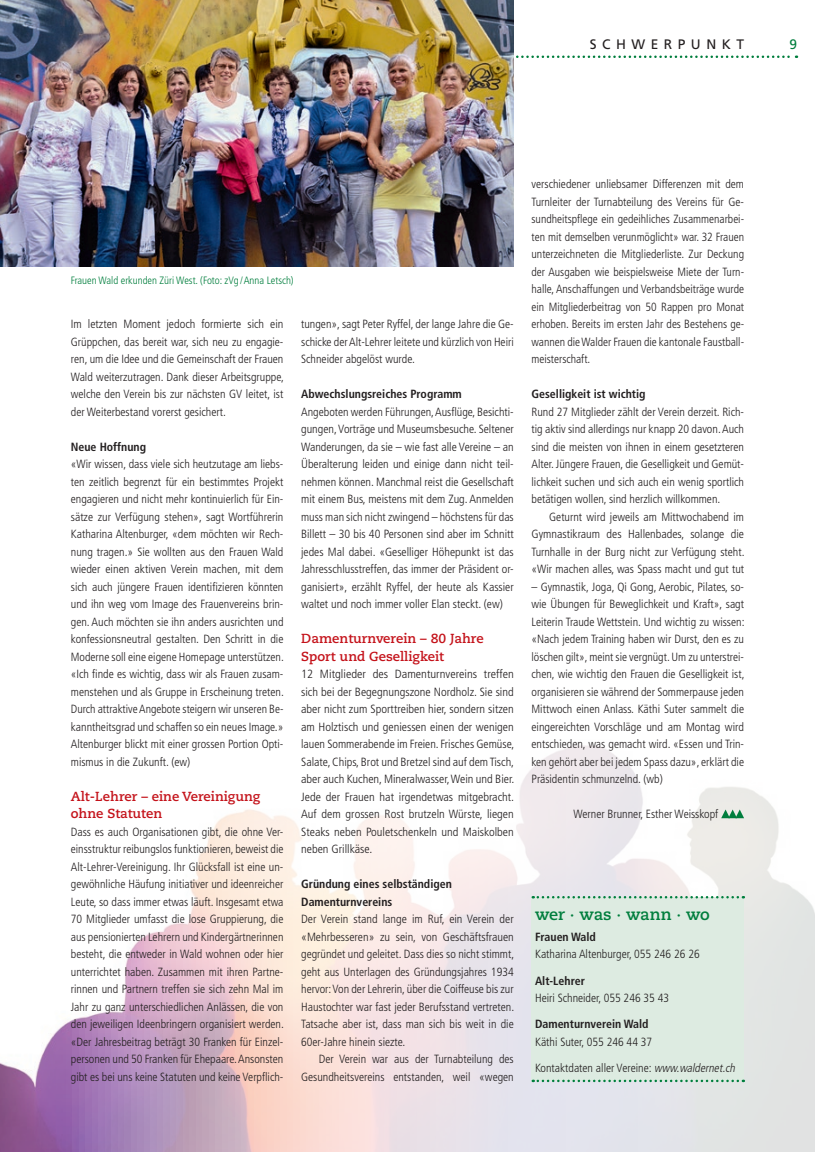
<style>
.page{position:relative;width:815px;height:1152px;background:#fff}
.page>*{position:absolute;margin:0;border:0;box-sizing:border-box;transform-origin:0 0}
.t1{font:700 16.25px "Caecilia";letter-spacing:-.01em;color:#007e3d}
.t2{font:13.75px "Frutiger LT Std";letter-spacing:.4em;color:#231f20}
.t3{font:13.75px "Frutiger LT Std";color:#007e3d}
.t4{font:700 13.12px/17.5px "Caecilia";color:#c4121a}
.t5{font:300 condensed 11.88px/17.5px "Frutiger LT Std";color:#231f20;text-align:justify}
.t6{font:300 condensed 11.88px/17.5px "Frutiger LT Std";color:#231f20;text-align:justify;scale:1.05 1}
.t7{font:700 condensed 11.88px/17.5px "Frutiger LT Std";color:#231f20}
.t8{font:300 condensed 10.62px "Frutiger LT Std";color:#007e3d}
.s1{font-style:italic}
</style>
<div class="page">
<svg style="left:516px;top:56px;width:281px;height:2px"></svg>
<img style="left:0;top:745px;width:815px;height:407px">
<svg style="left:721px;top:809px;width:23px;height:9px"></svg>
<div style="left:531px;top:897px;width:213px;height:183px;background:#ddebe1"></div>
<svg style="left:533px;top:896px;width:211px;height:2px"></svg>
<svg style="left:533px;top:1079px;width:211px;height:3px"></svg>
<img style="left:0;top:0;width:514px;height:267px">
<p class="t2" style="left:590px;top:36px;width:156px">SCHWERPUNKT</p>
<p class="t3" style="left:790px;top:36px;width:9px">9</p>
<p class="t8" style="left:71px;top:274px;width:224px">Frauen Wald erkunden Züri West. (Foto: zVg /Anna Letsch)</p>
<p class="t5" style="left:71px;top:315px;width:215px">Im letzten Moment jedoch formierte sich ein Grüppchen, das bereit war, sich neu zu engagie&shy;ren, um die Idee und die Gemeinschaft der Frauen Wald weiterzutragen. Dank dieser Arbeitsgruppe, welche den Verein bis zur nächsten GV leitet, ist der Weiterbestand vorerst gesichert.</p>
<p class="t7" style="left:71px;top:438px;width:77px">Neue Hoffnung</p>
<p class="t5" style="left:71px;top:455px;width:215px">«Wir wissen, dass viele sich heutzutage am liebs&shy;ten zeitlich begrenzt für ein bestimmtes Projekt engagieren und nicht mehr kontinuierlich für Ein&shy;sätze zur Verfügung stehen», sagt Wortführerin Katharina Altenburger, «dem möchten wir Rech&shy;nung tragen.» Sie wollten aus den Frauen Wald wieder einen aktiven Verein machen, mit dem sich auch jüngere Frauen identifizieren könnten und ihn weg vom Image des Frauenvereins brin&shy;gen. Auch möchten sie ihn anders ausrichten und konfessionsneutral gestalten. Den Schritt in die Moderne soll eine eigene Homepage unterstützen. «Ich finde es wichtig, dass wir als Frauen zusam&shy;menstehen und als Gruppe in Erscheinung treten.<br>Durch attraktive Angebote steigern wir unseren Be&shy;kanntheitsgrad und schaffen so ein neues Image.» Altenburger blickt mit einer grossen Portion Opti&shy;mismus in die Zukunft. (ew)</p>
<p class="t4" style="left:71px;top:787px;width:191px">Alt-Lehrer – eine Vereinigung ohne Statuten</p>
<p class="t5" style="left:71px;top:823px;width:215px">Dass es auch Organisationen gibt, die ohne Ver&shy;einsstruktur reibungslos funktionieren, beweist die Alt-Lehrer-Vereinigung. Ihr Glücksfall ist eine un&shy;gewöhnliche Häufung initiativer und ideenreicher Leute, so dass immer etwas läuft. Insgesamt etwa 70 Mitglieder umfasst die lose Gruppierung, die aus pensionierten Lehrern und Kindergärtnerinnen besteht, die entweder in Wald wohnen oder hier unterrichtet haben. Zusammen mit ihren Partne&shy;rinnen und Partnern treffen sie sich zehn Mal im Jahr zu ganz unterschiedlichen Anlässen, die von den jeweiligen Ideenbringern organisiert werden. «Der Jahresbeitrag beträgt 30 Franken für Einzel&shy;personen und 50 Franken für Ehepaare. Ansonsten gibt es bei uns keine Statuten und keine Verpflich-</p>
<p class="t5" style="left:301px;top:315px;width:214px">tungen», sagt Peter Ryffel, der lange Jahre die Ge&shy;schicke der Alt-Lehrer leitete und kürzlich von Heiri Schneider abgelöst wurde.</p>
<p class="t7" style="left:301px;top:385px;width:162px">Abwechslungsreiches Programm</p>
<p class="t5" style="left:301px;top:403px;width:214px">Angeboten werden Führungen, Ausflüge, Besichti&shy;gungen, Vorträge und Museumsbesuche. Seltener Wanderungen, da sie – wie fast alle Vereine – an Überalterung leiden und einige dann nicht teil&shy;nehmen können. Manchmal reist die Gesellschaft mit einem Bus, meistens mit dem Zug. Anmelden muss man sich nicht zwingend – höchstens für das Billett – 30 bis 40 Personen sind aber im Schnitt jedes Mal dabei. «Geselliger Höhepunkt ist das Jahresschlusstreffen, das immer der Präsident or&shy;ganisiert», erzählt Ryffel, der heute als Kassier waltet und noch immer voller Elan steckt. (ew)</p>
<p class="t4" style="left:301px;top:630px;width:184px">Damenturnverein – 80 Jahre<br>Sport und Geselligkeit</p>
<p class="t6" style="left:301px;top:665px;width:204px">12 Mitglieder des Damenturnvereins treffen sich bei der Begegnungszone Nordholz. Sie sind aber nicht zum Sporttreiben hier, sondern sitzen am Holztisch und geniessen einen der wenigen lauen Sommerabende im Freien. Frisches Gemüse, Salate, Chips, Brot und Bretzel sind auf dem Tisch, aber auch Kuchen, Mineralwasser, Wein und Bier.<br>Jede der Frauen hat irgendetwas mitgebracht.<br>Auf dem grossen Rost brutzeln Würste, liegen Steaks neben Pouletschenkeln und Maiskolben neben Grillkäse.</p>
<p class="t7" style="left:301px;top:875px;width:152px">Gründung eines selbständigen<br>Damenturnvereins</p>
<p class="t5" style="left:301px;top:910px;width:215px">Der Verein stand lange im Ruf, ein Verein der «Mehrbesseren» zu sein, von Geschäftsfrauen gegründet und geleitet. Dass dies so nicht stimmt, geht aus Unterlagen des Gründungsjahres 1934 hervor: Von der Lehrerin, über die Coiffeuse bis zur Haustochter war fast jeder Berufsstand vertreten.<br>Tatsache aber ist, dass man sich bis weit in die 60er-Jahre hinein siezte.</p>
<p class="t5" style="left:301px;top:1050px;width:214px;text-align:right">Der Verein war aus der Turnabteilung des<br>Gesundheitsvereins entstanden, weil «wegen</p>
<p class="t5" style="left:531px;top:175px;width:214px">verschiedener unliebsamer Differenzen mit dem Turnleiter der Turnabteilung des Vereins für Ge&shy;sundheitspflege ein gedeihliches Zusammenarbei&shy;ten mit demselben verunmöglicht» war. 32 Frauen unterzeichneten die Mitgliederliste. Zur Deckung der Ausgaben wie beispielsweise Miete der Turn&shy;halle, Anschaffungen und Verbandsbeiträge wurde ein Mitgliederbeitrag von 50 Rappen pro Monat erhoben. Bereits im ersten Jahr des Bestehens ge&shy;wannen die Walder Frauen die kantonale Faustball&shy;meisterschaft.</p>
<p class="t7" style="left:531px;top:385px;width:116px">Geselligkeit ist wichtig</p>
<p class="t5" style="left:531px;top:403px;width:214px">Rund 27 Mitglieder zählt der Verein derzeit. Rich&shy;tig aktiv sind allerdings nur knapp 20 davon. Auch sind die meisten von ihnen in einem gesetzteren Alter. Jüngere Frauen, die Geselligkeit und Gemüt&shy;lichkeit suchen und sich auch ein wenig sportlich betätigen wollen, sind herzlich willkommen.</p>
<p class="t5" style="left:531px;top:508px;width:215px;text-indent:18px">Geturnt wird jeweils am Mittwochabend im Gymnastikraum des Hallenbades, solange die Turnhalle in der Burg nicht zur Verfügung steht. «Wir machen alles, was Spass macht und gut tut</p>
<p class="t5" style="left:531px;top:578px;width:215px">– Gymnastik, Joga, Qi Gong, Aerobic, Pilates, so&shy;wie Übungen für Beweglichkeit und Kraft», sagt Leiterin Traude Wettstein. Und wichtig zu wissen: «Nach jedem Training haben wir Durst, den es zu löschen gilt», meint sie vergnügt. Um zu unterstrei&shy;chen, wie wichtig den Frauen die Geselligkeit ist, organisieren sie während der Sommerpause jeden Mittwoch einen Anlass. Käthi Suter sammelt die eingereichten Vorschläge und am Montag wird entschieden, was gemacht wird. «Essen und Trin&shy;ken gehört aber bei jedem Spass dazu», erklärt die Präsidentin schmunzelnd. (wb)</p>
<p class="t5" style="left:573px;top:805px;width:146px">Werner Brunner, Esther Weisskopf</p>
<h1 class="t1" style="left:535px;top:904px;width:176px">wer · was · wann · wo</h1>
<p class="t7" style="left:535px;top:928px;width:62px">Frauen Wald</p>
<p class="t5" style="left:535px;top:945px;width:166px">Katharina Altenburger, 055 246 26 26</p>
<p class="t7" style="left:535px;top:971px;width:51px">Alt-Lehrer</p>
<p class="t5" style="left:535px;top:989px;width:136px">Heiri Schneider, 055 246 35 43</p>
<p class="t7" style="left:535px;top:1015px;width:115px">Damenturnverein Wald</p>
<p class="t5" style="left:535px;top:1033px;width:119px">Käthi Suter, 055 246 44 37</p>
<p class="t5" style="left:535px;top:1059px;width:204px">Kontaktdaten aller Vereine: <span class="s1">www.waldernet.ch</span></p>
</div>
